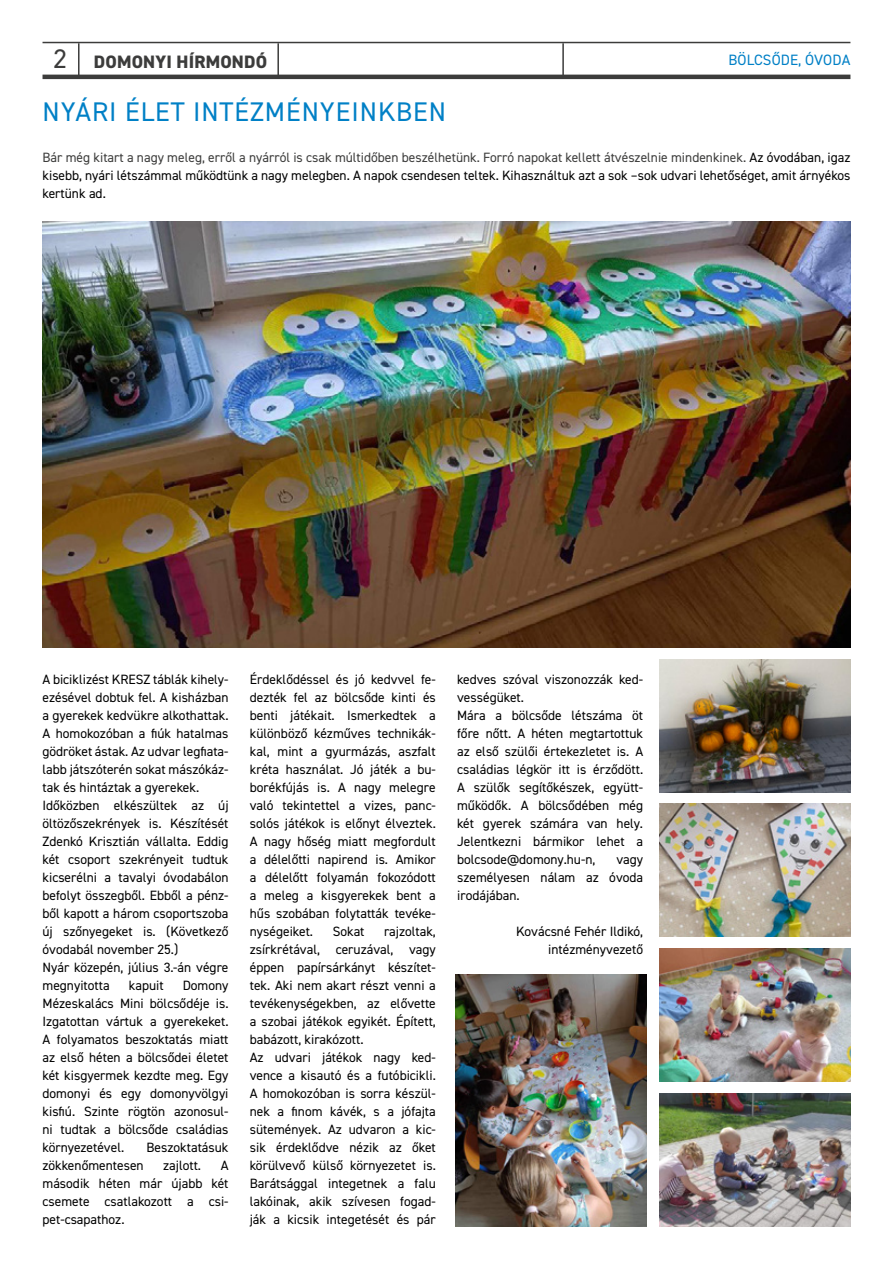
<style>
.page{position:relative;width:893px;height:1263px;background:#fff}
.page>*{position:absolute;margin:0;border:0;box-sizing:border-box;transform-origin:0 0}
.t1{font:27px "DIN2014";letter-spacing:.035em;color:#0080c6}
.t2{font:800 18px "DIN2014";letter-spacing:.01em;color:#3c3c3b}
.t3{font:15px "DIN2014";letter-spacing:.01em;color:#0080c6}
.t4{font:13.5px/18px "DIN2014";color:#000;text-align:justify}
.s1{font-weight:400;font-size:27px}
.s2{color:#3c3c3b}
</style>
<div class="page">
<hr style="left:43px;top:42px;width:807px;height:1px;background:#3c3c3b">
<hr style="left:78px;top:43px;width:2px;height:34px;background:#3c3c3b">
<hr style="left:277px;top:43px;width:2px;height:34px;background:#3c3c3b">
<hr style="left:562px;top:43px;width:2px;height:34px;background:#3c3c3b">
<hr style="left:43px;top:75px;width:807px;height:4px;background:#3c3c3b">
<img style="left:43px;top:221px;width:807px;height:426px">
<img style="left:659px;top:659px;width:191px;height:133px">
<img style="left:659px;top:948px;width:191px;height:133px">
<img style="left:659px;top:804px;width:191px;height:133px">
<img style="left:659px;top:1093px;width:191px;height:133px">
<img style="left:455px;top:974px;width:191px;height:252px">
<h2 class="t2" style="left:54px;top:50px;width:215px"><span class="s1">2</span> DOMONYI HÍRMONDÓ</h2>
<p class="t3" style="left:728px;top:50px;width:123px">BÖLCSŐDE, ÓVODA</p>
<h1 class="t1" style="left:43px;top:95px;width:405px">NYÁRI ÉLET INTÉZMÉNYEINKBEN</h1>
<p class="t4" style="left:43px;top:148px;width:809px"><span class="s2">Bár még kitart a nagy meleg, erről a nyárról is csak múltidőben beszélhetünk. Forró napokat kellett átvészelnie mindenkinek.</span> Az óvodában, igaz kisebb, nyári létszámmal működtünk a nagy melegben. A napok csendesen teltek. Kihasználtuk azt a sok –sok udvari lehetőséget, amit árnyékos kertünk ad.</p>
<p class="t4" style="left:43px;top:670px;width:188px;text-align:left">A biciklizést KRESZ táblák kihely&shy;ezésével dobtuk fel. A kisházban a gyerekek kedvükre alkothattak.<br>A homokozóban a fiúk hatalmas gödröket ástak. Az udvar legfiata&shy;labb játszóterén sokat mászókáz&shy;tak és hintáztak a gyerekek.<br>Időközben elkészültek az új öltözőszekrények is. Készítését<br>Zdenkó Krisztián vállalta. Eddig két csoport szekrényeit tudtuk kicserélni a tavalyi óvodabálon befolyt összegből. Ebből a pénz&shy;ből kapott a három csoportszoba új szőnyegeket is. (Következő óvodabál november 25.)<br>Nyár közepén, július 3.-án végre megnyitotta</p>
<p class="t4" style="left:43px;top:976px;width:188px;text-indent:140px">Domony Mézeskalács Mini bölcsődéje is.<br>Izgatottan vártuk a gyerekeket.<br>A folyamatos beszoktatás miatt az első héten a bölcsődei életet két kisgyermek kezdte meg. Egy domonyi és egy domonyvölgyi kisfiú. Szinte rögtön azonosul&shy;ni tudtak a bölcsőde családias környezetével.</p>
<p class="t4" style="left:129px;top:976px;width:36px">kapuit</p>
<p class="t4" style="left:147px;top:1138px;width:83px">Beszoktatásuk</p>
<p class="t4" style="left:43px;top:1156px;width:103px">zökkenőmentesen</p>
<p class="t4" style="left:163px;top:1156px;width:39px">zajlott.</p>
<p class="t4" style="left:43px;top:1156px;width:188px;text-indent:178px">A második héten már újabb két csemete csatlakozott a csi&shy;pet-csapathoz.</p>
<p class="t4" style="left:250px;top:670px;width:188px">Érdeklődéssel és jó kedvvel fe&shy;dezték fel az bölcsőde kinti és benti játékait. Ismerkedtek a különböző kézműves technikák&shy;kal, mint a gyurmázás, aszfalt kréta használat. Jó játék a bu&shy;borékfújás is. A nagy melegre való tekintettel a vizes, panc&shy;solós játékok is előnyt élveztek.<br>A nagy hőség miatt megfordult a délelőtti napirend is. Amikor a délelőtt folyamán fokozódott a meleg a kisgyerekek bent a hűs szobában folytatták tevéke&shy;nységeiket.</p>
<p class="t4" style="left:333px;top:922px;width:33px">Sokat</p>
<p class="t4" style="left:250px;top:922px;width:188px;text-align:left;text-indent:134px">rajzoltak, zsírkrétával, ceruzával, vagy éppen papírsárkányt készítet&shy;tek. Aki nem akart részt venni a tevékenységekben, az elővette a szobai játékok egyikét. Épített, babázott, kirakózott.<br>Az udvari játékok nagy ked&shy;vence a kisautó és a futóbicikli.<br>A homokozóban is sorra készül&shy;nek a finom kávék, s a jófajta sütemények. Az udvaron a kic&shy;sik érdeklődve nézik az őket körülvevő külső környezetet is.<br>Barátsággal integetnek a falu lakóinak, akik szívesen fogad&shy;ják a kicsik integetését és pár</p>
<p class="t4" style="left:457px;top:670px;width:188px;text-align:left">kedves szóval viszonozzák ked&shy;vességüket.<br>Mára a bölcsőde létszáma öt főre nőtt. A héten megtartottuk az első szülői értekezletet is. A családias légkör itt is érződött.<br>A szülők segítőkészek, együtt&shy;működők. A bölcsődében még két gyerek számára van hely.<br>Jelentkezni bármikor lehet a bolcsode@domony.hu-n,</p>
<p class="t4" style="left:457px;top:850px;width:188px;text-indent:159px">vagy személyesen nálam az óvoda irodájában.</p>
<p class="t4" style="left:516px;top:922px;width:128px;text-align:right">Kovácsné Fehér Ildikó, intézményvezető</p>
</div>
